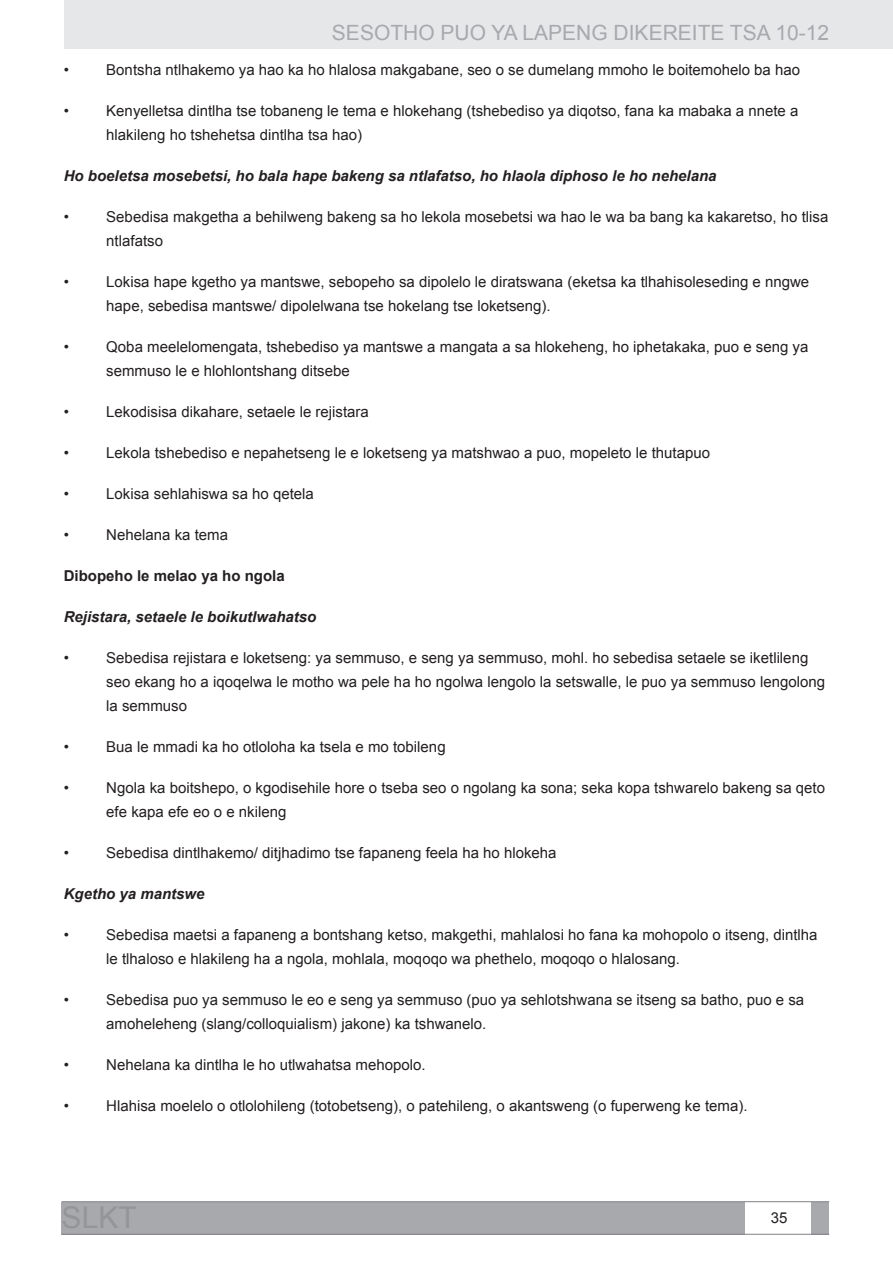
<style>
.page{position:relative;width:893px;height:1263px;background:#fff}
.page>*{position:absolute;margin:0;border:0;box-sizing:border-box;transform-origin:0 0}
.t1{font:30px "Arial";color:#939598}
.t2{font:21px "Arial";color:#a8a9ad}
.t3{font:15px/24px "Arial";color:#231f20}
.t4{font:italic 700 15px "Arial";color:#231f20}
.t5{font:700 15px "Arial";color:#231f20}
</style>
<div class="page">
<div style="left:64px;top:0;width:829px;height:49px;background:#e6e7e9"></div>
<div style="left:62px;top:1202px;width:683px;height:32px;background:#a8a9ad"></div>
<div style="left:812px;top:1202px;width:17px;height:32px;background:#a8a9ad"></div>
<hr style="left:62px;top:1234px;width:767px;height:1px;background:#808285">
<hr style="left:62px;top:1201px;width:767px;height:1px;background:#808285">
<h2 class="t2" style="left:332px;top:19px;width:499px">SESOTHO PUO YA LAPENG DIKEREITE TSA 10-12</h2>
<p class="t3" style="left:64px;top:58px;width:7px">•</p>
<p class="t3" style="left:106px;top:58px;width:695px">Bontsha ntlhakemo ya hao ka ho hlalosa makgabane, seo o se dumelang mmoho le boitemohelo ba hao</p>
<p class="t3" style="left:64px;top:99px;width:7px">•</p>
<p class="t3" style="left:106px;top:99px;width:694px">Kenyelletsa dintlha tse tobaneng le tema e hlokehang (tshebediso ya diqotso, fana ka mabaka a nnete a hlakileng ho tshehetsa dintlha tsa hao)</p>
<p class="t4" style="left:64px;top:166px;width:654px">Ho boeletsa mosebetsi, ho bala hape bakeng sa ntlafatso, ho hlaola diphoso le ho nehelana</p>
<p class="t3" style="left:64px;top:205px;width:7px">•</p>
<p class="t3" style="left:106px;top:205px;width:724px">Sebedisa makgetha a behilweng bakeng sa ho lekola mosebetsi wa hao le wa ba bang ka kakaretso, ho tlisa ntlafatso</p>
<p class="t3" style="left:64px;top:270px;width:7px">•</p>
<p class="t3" style="left:106px;top:270px;width:704px">Lokisa hape kgetho ya mantswe, sebopeho sa dipolelo le diratswana (eketsa ka tlhahisoleseding e nngwe hape, sebedisa mantswe/ dipolelwana tse hokelang tse loketseng).</p>
<p class="t3" style="left:64px;top:335px;width:7px">•</p>
<p class="t3" style="left:106px;top:335px;width:704px">Qoba meelelomengata, tshebediso ya mantswe a mangata a sa hlokeheng, ho iphetakaka, puo e seng ya semmuso le e hlohlontshang ditsebe</p>
<p class="t3" style="left:64px;top:400px;width:7px">•</p>
<p class="t3" style="left:106px;top:400px;width:264px">Lekodisisa dikahare, setaele le rejistara</p>
<p class="t3" style="left:64px;top:441px;width:7px">•</p>
<p class="t3" style="left:106px;top:441px;width:605px">Lekola tshebediso e nepahetseng le e loketseng ya matshwao a puo, mopeleto le thutapuo</p>
<p class="t3" style="left:64px;top:482px;width:7px">•</p>
<p class="t3" style="left:106px;top:482px;width:209px">Lokisa sehlahiswa sa ho qetela</p>
<p class="t3" style="left:64px;top:523px;width:7px">•</p>
<p class="t3" style="left:106px;top:523px;width:123px">Nehelana ka tema</p>
<p class="t5" style="left:64px;top:566px;width:222px">Dibopeho le melao ya ho ngola</p>
<p class="t4" style="left:64px;top:607px;width:254px">Rejistara, setaele le boikutlwahatso</p>
<p class="t3" style="left:64px;top:646px;width:7px">•</p>
<p class="t3" style="left:106px;top:646px;width:720px">Sebedisa rejistara e loketseng: ya semmuso, e seng ya semmuso, mohl. ho sebedisa setaele se iketlileng seo ekang ho a iqoqelwa le motho wa pele ha ho ngolwa lengolo la setswalle, le puo ya semmuso lengolong la semmuso</p>
<p class="t3" style="left:64px;top:735px;width:7px">•</p>
<p class="t3" style="left:106px;top:735px;width:341px">Bua le mmadi ka ho otloloha ka tsela e mo tobileng</p>
<p class="t3" style="left:64px;top:776px;width:7px">•</p>
<p class="t3" style="left:106px;top:776px;width:720px">Ngola ka boitshepo, o kgodisehile hore o tseba seo o ngolang ka sona; seka kopa tshwarelo bakeng sa qeto efe kapa efe eo o e nkileng</p>
<p class="t3" style="left:64px;top:841px;width:7px">•</p>
<p class="t3" style="left:106px;top:841px;width:452px">Sebedisa dintlhakemo/ ditjhadimo tse fapaneng feela ha ho hlokeha</p>
<p class="t4" style="left:64px;top:884px;width:142px">Kgetho ya mantswe</p>
<p class="t3" style="left:64px;top:923px;width:7px">•</p>
<p class="t3" style="left:106px;top:923px;width:713px">Sebedisa maetsi a fapaneng a bontshang ketso, makgethi, mahlalosi ho fana ka mohopolo o itseng, dintlha le tlhaloso e hlakileng ha a ngola, mohlala, moqoqo wa phethelo, moqoqo o hlalosang.</p>
<p class="t3" style="left:64px;top:988px;width:7px">•</p>
<p class="t3" style="left:106px;top:988px;width:699px">Sebedisa puo ya semmuso le eo e seng ya semmuso (puo ya sehlotshwana se itseng sa batho, puo e sa amoheleheng (slang/colloquialism) jakone) ka tshwanelo.</p>
<p class="t3" style="left:64px;top:1053px;width:7px">•</p>
<p class="t3" style="left:106px;top:1053px;width:321px">Nehelana ka dintlha le ho utlwahatsa mehopolo.</p>
<p class="t3" style="left:64px;top:1094px;width:7px">•</p>
<p class="t3" style="left:106px;top:1094px;width:643px">H lahisa moelelo o otlolohileng (totobetseng), o patehileng, o akantsweng (o fuperweng ke tema).</p>
<h1 class="t1" style="left:62px;top:1198px;width:77px">SLKT</h1>
<p class="t3" style="left:771px;top:1206px;width:18px">35</p>
</div>
